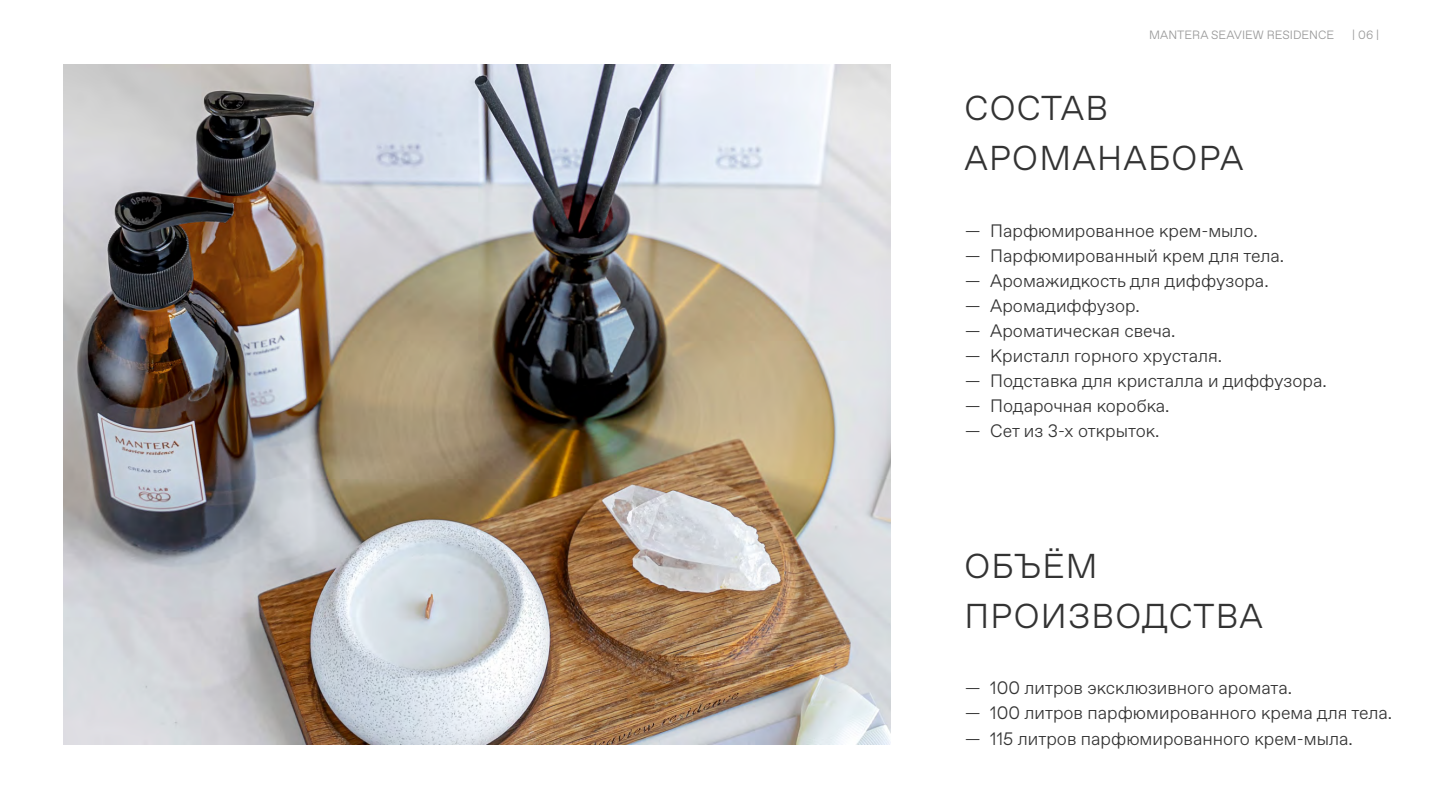
<style>
.page{position:relative;width:1442px;height:808px;background:#fff}
.page>*{position:absolute;margin:0;border:0;box-sizing:border-box;transform-origin:0 0}
.t1{font:300 34.5px/50.1px "Favorit Pro";letter-spacing:.035em;color:#333}
.t2{font:300 18px "Favorit Pro";color:#333}
.t3{font:300 12px "Favorit Pro";color:#999}
</style>
<div class="page">
<img style="left:64px;top:64px;width:826px;height:680px">
<p class="t3" style="left:1149px;top:30px;width:186px">MANTERA SEAVIEW RESIDENCE</p>
<p class="t3" style="left:1352px;top:30px;width:29px">| 06 |</p>
<h1 class="t1" style="left:964px;top:88px;width:281px">СОСТАВ<br>АРОМАНАБОРА</h1>
<p class="t2" style="left:964px;top:224px;width:294px">— Парфюмированное крем-мыло.</p>
<p class="t2" style="left:964px;top:249px;width:321px">— Парфюмированный крем для тела.</p>
<p class="t2" style="left:964px;top:274px;width:305px">— Аромажидкость для диффузора.</p>
<p class="t2" style="left:964px;top:299px;width:176px">— Аромадиффузор.</p>
<p class="t2" style="left:964px;top:324px;width:212px">— Ароматическая свеча.</p>
<p class="t2" style="left:964px;top:350px;width:259px">— Кристалл горного хрусталя.</p>
<p class="t2" style="left:964px;top:375px;width:363px">— Подставка для кристалла и диффузора.</p>
<p class="t2" style="left:964px;top:400px;width:206px">— Подарочная коробка.</p>
<p class="t2" style="left:964px;top:425px;width:196px">— Сет из 3-х открыток.</p>
<h1 class="t1" style="left:964px;top:546px;width:300px">ОБЪЁМ<br>ПРОИЗВОДСТВА</h1>
<p class="t2" style="left:964px;top:682px;width:329px">— 100 литров эксклюзивного аромата.</p>
<p class="t2" style="left:964px;top:707px;width:429px">— 100 литров парфюмированного крема для тела.</p>
<p class="t2" style="left:964px;top:732px;width:389px">— 115 литров парфюмированного крем-мыла.</p>
</div>
